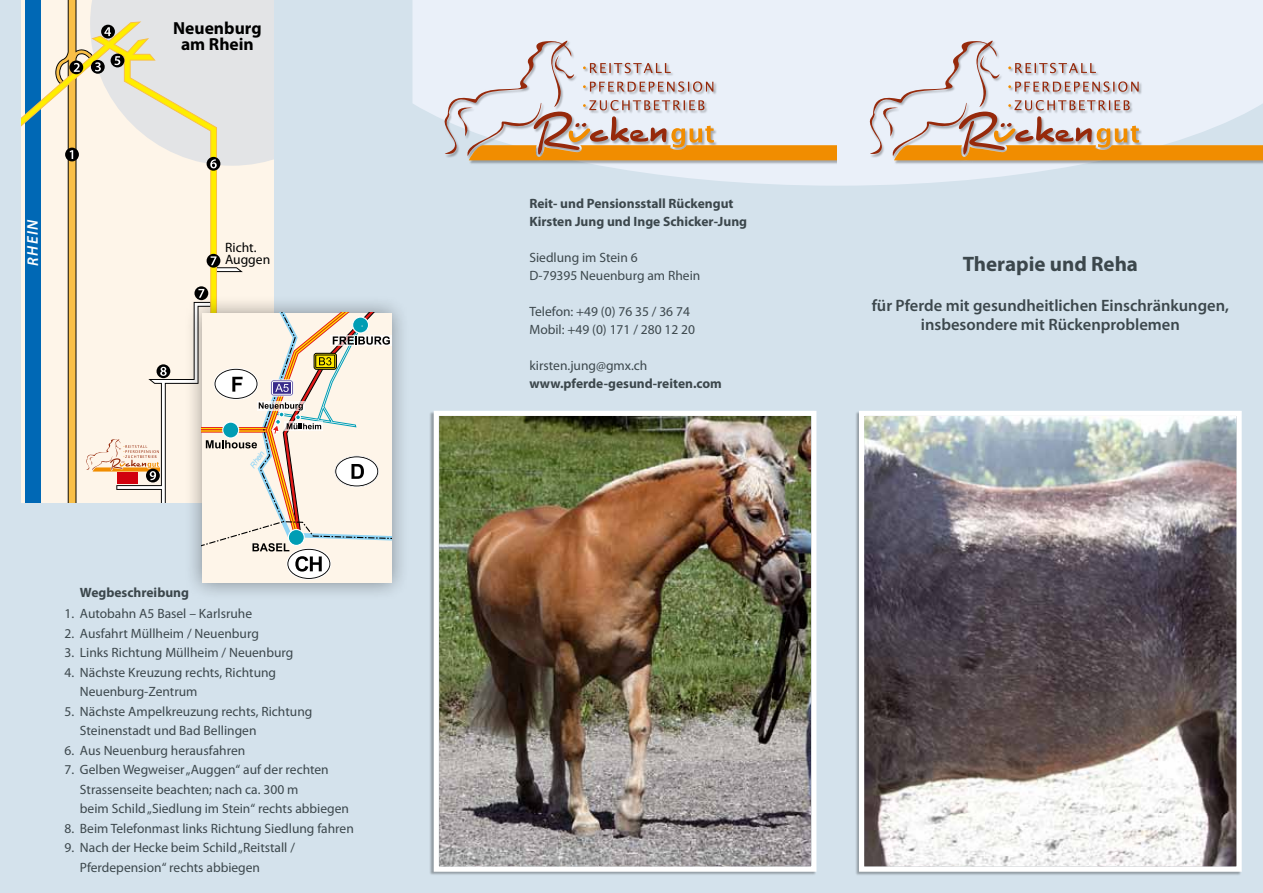
<style>
.page{position:relative;width:1263px;height:893px;background:#d4e2ec}
.page>*{position:absolute;margin:0;border:0;box-sizing:border-box;transform-origin:0 0}
.t1{font:700 21px "Myriad Pro";color:#3c474c}
.t2{font:700 17.55px/15.6px "Myriad Pro";color:#000;text-align:center}
.t3{font:600 16.5px/19.8px "Myriad Pro";color:#3c474c;text-align:center}
.t4{font:italic 600 15.6px "Myriad Pro";color:#fff}
.t5{font:13.65px/11.7px "Myriad Pro";color:#000}
.t6{font:13.5px/19.5px "Myriad Pro";color:#3c474c}
.t7{font:700 13.5px/18px "Myriad Pro";color:#3c474c}
.t8{font:italic 7.8px "Arial";color:#8ed4f5}
</style>
<div class="page">
<div style="left:21px;top:0;width:253px;height:503px;background:#fef5e9"></div>
<div style="left:25px;top:0;width:15px;height:503px;background:#0068b5"></div>
<svg style="left:21px;top:21px;width:34px;height:310px"></svg>
<div style="left:183px;top:294px;width:227px;height:307px;background:#000;opacity:.4"></div>
<svg style="left:55px;top:0;width:336px;height:580px"></svg>
<svg style="left:412px;top:0;width:851px;height:186px;fill:#eaf0f9"></svg>
<div style="left:870px;top:41px;width:393px;height:123px;background:#000;opacity:.3"></div>
<svg style="left:865px;top:39px;width:398px;height:121px;background:#e1d4c9"></svg>
<div style="left:445px;top:41px;width:397px;height:123px;background:#000;opacity:.3"></div>
<svg style="left:440px;top:39px;width:398px;height:121px;background:#e1d4ca"></svg>
<div style="left:838px;top:143px;width:21px;height:26px;background:#eaf0f9"></div>
<img style="left:856px;top:411px;width:386px;height:463px">
<img style="left:431px;top:411px;width:386px;height:463px">
<p class="t4" style="left:23px;top:266px;width:48px;rotate:-90deg">RHEIN</p>
<p class="t2" style="left:173px;top:20px;width:90px">Neuenburg am Rhein</p>
<p class="t5" style="left:225px;top:241px;width:47px">Richt.<br>Auggen</p>
<p class="t8" style="left:248px;top:464px;width:20px;rotate:-55deg">Rhein</p>
<p class="t7" style="left:80px;top:583px;width:111px">Wegbeschreibung</p>
<p class="t6" style="left:65px;top:604px;width:189px">1. Autobahn A5 Basel – Karlsruhe</p>
<p class="t6" style="left:65px;top:623px;width:196px">2. Ausfahrt Müllheim / Neuenburg</p>
<p class="t6" style="left:65px;top:643px;width:230px">3. Links Richtung Müllheim / Neuenburg</p>
<p class="t6" style="left:80px;top:662px;width:198px;text-indent:-15px">4. Nächste Kreuzung rechts, Richtung<br>Neuenburg-Zentrum</p>
<p class="t6" style="left:80px;top:701px;width:234px;text-indent:-15px">5. Nächste Ampelkreuzung rechts, Richtung<br>Steinenstadt und Bad Bellingen</p>
<p class="t6" style="left:65px;top:740px;width:182px">6. Aus Neuenburg herausfahren</p>
<p class="t6" style="left:80px;top:760px;width:270px;text-indent:-15px">7. Gelben Wegweiser „Auggen“ auf der rechten<br>Strassenseite beachten; nach ca. 300 m<br>beim Schild „Siedlung im Stein“ rechts abbiegen</p>
<p class="t6" style="left:65px;top:818px;width:291px">8. Beim Telefonmast links Richtung Siedlung fahren</p>
<p class="t6" style="left:80px;top:838px;width:217px;text-indent:-15px">9. Nach der Hecke beim Schild „Reitstall /<br>Pferdepension“ rechts abbiegen</p>
<p class="t7" style="left:529px;top:194px;width:219px">Reit- und Pensionsstall Rückengut<br>Kirsten Jung und Inge Schicker-Jung</p>
<p class="t6" style="left:529px;top:248px;width:172px;line-height:18px">Siedlung im Stein 6<br>D-79395 Neuenburg am Rhein</p>
<p class="t6" style="left:529px;top:302px;width:167px;line-height:18px">Telefon: +49 (0) 76 35 / 36 74<br>Mobil: +49 (0) 171 / 280 12 20</p>
<p class="t6" style="left:529px;top:355px;width:119px">kirsten.jung@gmx.ch</p>
<p class="t7" style="left:529px;top:374px;width:194px">www.pferde-gesund-reiten.com</p>
<h1 class="t1" style="left:963px;top:250px;width:177px">Therapie und Reha</h1>
<p class="t3" style="left:872px;top:295px;width:359px">für Pferde mit gesundheitlichen Einschränkungen, insbesondere mit Rückenproblemen</p>
</div>
